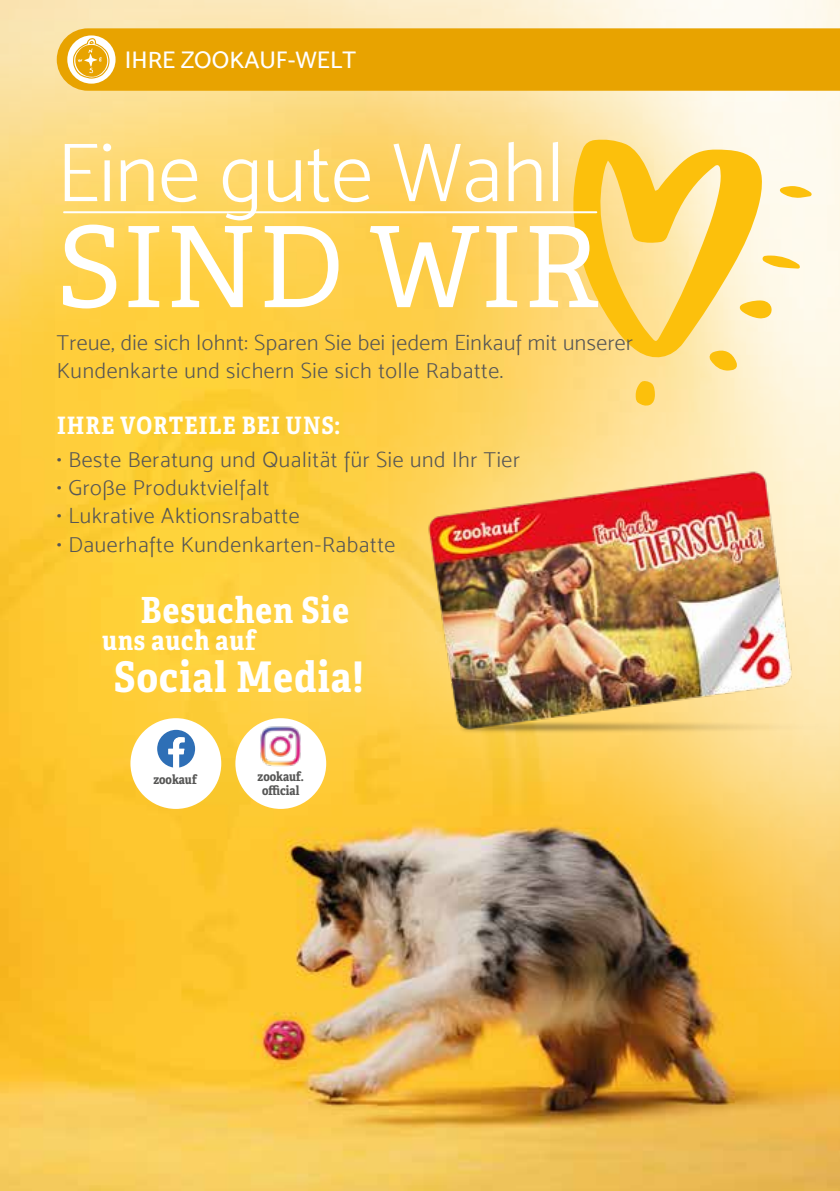
<style>
.page{position:relative;width:840px;height:1191px;background:#fff}
.page>*{position:absolute;margin:0;border:0;box-sizing:border-box;transform-origin:0 0}
.t1{font:112px "Adelle PE";color:#fff}
.t2{font:84px "Mosk Light 300";color:#fff}
.t3{font:700 42.2px "Adelle Condensed";letter-spacing:.03em;color:#fff}
.t4{font:700 36px "Adelle Condensed";letter-spacing:.03em;color:#fff}
.t5{font:700 27.4px "Adelle Condensed";letter-spacing:.03em;color:#fff}
.t6{font:700 24px "Adelle Condensed";letter-spacing:.04em;color:#fff}
.t7{font:24px "Mosk Medium 500";color:#fff}
.t8{font:22px/28px "Mosk Light 300";letter-spacing:.03em;color:#575756}
.t9{font:700 12.8px/14px "Adelle Condensed";color:#575756;text-align:center}
</style>
<div class="page">
<img style="left:0;top:0;width:839px;height:1191px">
<div style="left:57px;top:28px;width:782px;height:63px;background:#e8a300"></div>
<svg style="left:67px;top:35px;width:48px;height:49px"></svg>
<svg style="left:571px;top:139px;width:191px;height:223px"></svg>
<svg style="left:738px;top:300px;width:34px;height:19px"></svg>
<svg style="left:708px;top:348px;width:29px;height:22px"></svg>
<svg style="left:635px;top:380px;width:19px;height:26px"></svg>
<svg style="left:761px;top:255px;width:38px;height:14px"></svg>
<svg style="left:779px;top:186px;width:32px;height:12px"></svg>
<img style="left:399px;top:435px;width:428px;height:320px">
<hr style="left:64px;top:211px;width:532px;height:2px;background:#fff">
<div style="left:130px;top:718px;width:91px;height:91px;background:#fff;border-radius:50%"></div>
<svg style="left:157px;top:730px;width:38px;height:37px"></svg>
<div style="left:235px;top:718px;width:91px;height:91px;background:#fff;border-radius:50%"></div>
<img style="left:253px;top:718px;width:55px;height:49px">
<p class="t7" style="left:125px;top:46px;width:232px">IHRE ZOOKAUF-WELT</p>
<h2 class="t2" style="left:57px;top:125px;width:509px">Eine gute Wahl</h2>
<h1 class="t1" style="left:57px;top:186px;width:543px">SIND WIR</h1>
<p class="t8" style="left:57px;top:328px;width:577px">Treue, die sich lohnt: Sparen Sie bei jedem Einkauf mit unserer<br>Kundenkarte und sichern Sie sich tolle Rabatte.</p>
<p class="t6" style="left:57px;top:410px;width:284px">IHRE VORTEILE BEI UNS:</p>
<p class="t8" style="left:57px;top:446px;width:464px">• Beste Beratung und Qualität für Sie und Ihr Tier</p>
<p class="t8" style="left:57px;top:474px;width:214px">• Große Produktvielfalt</p>
<p class="t8" style="left:57px;top:502px;width:244px">• Lukrative Aktionsrabatte</p>
<p class="t8" style="left:57px;top:530px;width:340px">• Dauerhafte Kundenkarten-Rabatte</p>
<h3 class="t4" style="left:140px;top:587px;width:210px">Besuchen Sie</h3>
<h3 class="t3" style="left:114px;top:651px;width:251px">Social Media!</h3>
<p class="t5" style="left:102px;top:623px;width:155px">uns auch auf</p>
<p class="t9" style="left:153px;top:772px;width:45px">zookauf</p>
<p class="t9" style="left:257px;top:769px;width:48px">zookauf. official</p>
</div>
